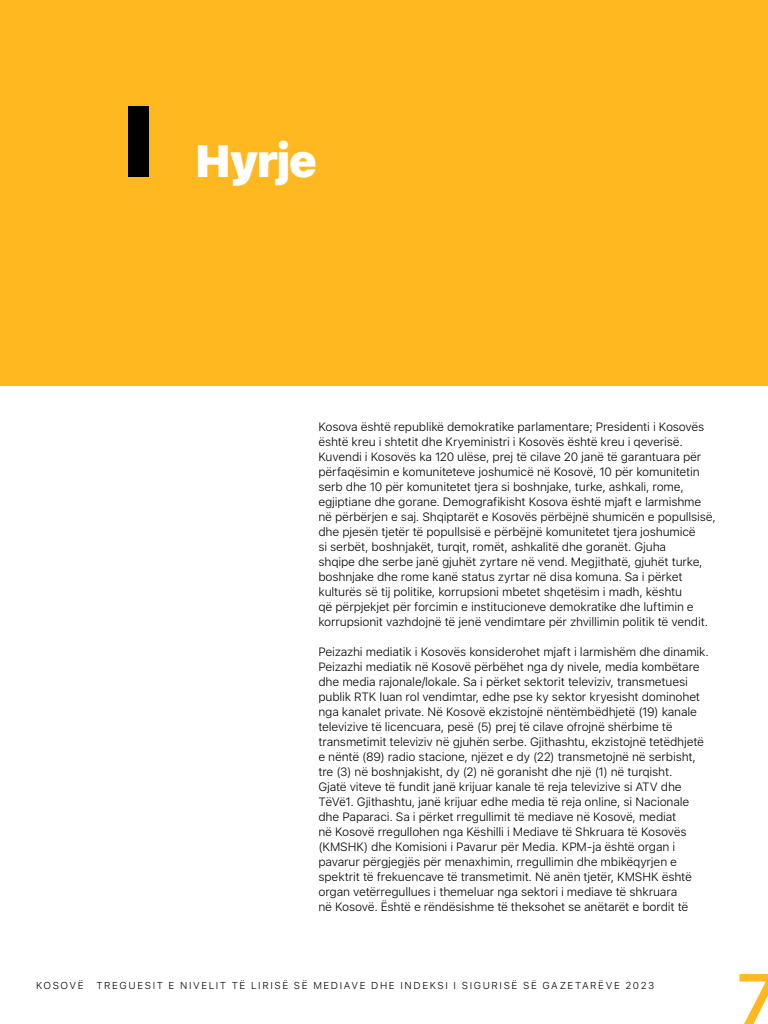
<style>
.page{position:relative;width:768px;height:1024px;background:#fff}
.page>*{position:absolute;margin:0;border:0;box-sizing:border-box;transform-origin:0 0}
.t1{font:900 100px "SF Pro Text";color:#000}
.t2{font:600 72px "SF Pro Text";color:#ffb81f}
.t3{font:900 45px "SF Pro Text";letter-spacing:-.05em;color:#fff}
.t4{font:300 12px/15px "SF Pro Text";letter-spacing:-.015em;color:#000}
.t5{font:300 10px "SF Pro Text";letter-spacing:.16em;color:#000}
</style>
<div class="page">
<div style="left:0;top:0;width:768px;height:386px;background:#ffb81f"></div>
<h1 class="t1" style="left:120px;top:84px;width:38px">I</h1>
<h3 class="t3" style="left:195px;top:135px;width:124px">Hyrje</h3>
<p class="t4" style="left:318px;top:420px;width:399px">Kosova është republikë demokratike parlamentare; Presidenti i Kosovës është kreu i shtetit dhe Kryeministri i Kosovës është kreu i qeverisë.<br>Kuvendi i Kosovës ka 120 ulëse, prej të cilave 20 janë të garantuara për përfaqësimin e komuniteteve joshumicë në Kosovë, 10 për komunitetin serb dhe 10 për komunitetet tjera si boshnjake, turke, ashkali, rome, egjiptiane dhe gorane. Demografikisht Kosova është mjaft e larmishme në përbërjen e saj. Shqiptarët e Kosovës përbëjnë shumicën e popullsisë, dhe pjesën tjetër të popullsisë e përbëjnë komunitetet tjera joshumicë<br>si serbët, boshnjakët, turqit, romët, ashkalitë dhe goranët. Gjuha<br>shqipe dhe serbe janë gjuhët zyrtare në vend. Megjithatë, gjuhët turke, boshnjake dhe rome kanë status zyrtar në disa komuna. Sa i përket kulturës së tij politike, korrupsioni mbetet shqetësim i madh, kështu<br>që përpjekjet për forcimin e institucioneve demokratike dhe luftimin e korrupsionit vazhdojnë të jenë vendimtare për zhvillimin politik të vendit.</p>
<p class="t4" style="left:318px;top:645px;width:392px">Peizazhi mediatik i Kosovës konsiderohet mjaft i larmishëm dhe dinamik.<br>Peizazhi mediatik në Kosovë përbëhet nga dy nivele, media kombëtare dhe media rajonale/lokale. Sa i përket sektorit televiziv, transmetuesi publik RTK luan rol vendimtar, edhe pse ky sektor kryesisht dominohet nga kanalet private. Në Kosovë ekzistojnë nëntëmbëdhjetë (19) kanale televizive të licencuara, pesë (5) prej të cilave ofrojnë shërbime të transmetimit televiziv në gjuhën serbe. Gjithashtu, ekzistojnë tetëdhjetë e nëntë (89) radio stacione, njëzet e dy (22) transmetojnë në serbisht, tre (3) në boshnjakisht, dy (2) në goranisht dhe një (1) në turqisht.<br>Gjatë viteve të fundit janë krijuar kanale të reja televizive si ATV dhe TëVë1. Gjithashtu, janë krijuar edhe media të reja online, si Nacionale dhe Paparaci. Sa i përket rregullimit të mediave në Kosovë, mediat<br>në Kosovë rregullohen nga Këshilli i Mediave të Shkruara të Kosovës (KMSHK) dhe Komisioni i Pavarur për Media. KPM-ja është organ i pavarur përgjegjës për menaxhimin, rregullimin dhe mbikëqyrjen e spektrit të frekuencave të transmetimit. Në anën tjetër, KMSHK është organ vetërregullues i themeluar nga sektori i mediave të shkruara<br>në Kosovë. Është e rëndësishme të theksohet se anëtarët e bordit të</p>
<p class="t5" style="left:36px;top:980px;width:49px">KOSOVË</p>
<p class="t5" style="left:97px;top:980px;width:559px">TREGUESIT E NIVELIT TË LIRISË SË MEDIAVE DHE INDEKSI I SIGURISË SË GAZETARËVE 2023</p>
<h2 class="t2" style="left:736px;top:958px;width:44px">7</h2>
</div>
